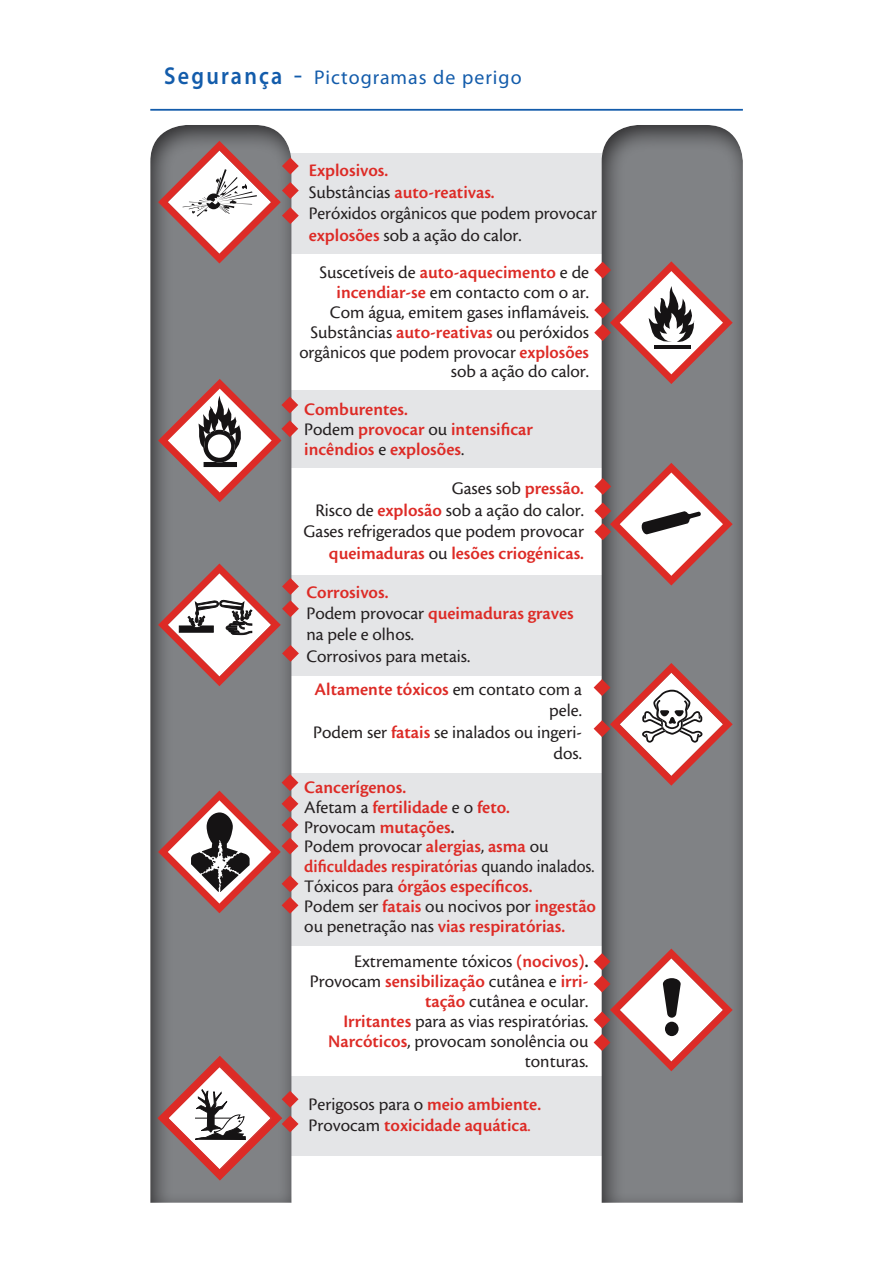
<style>
.page{position:relative;width:893px;height:1263px;background:#fff}
.page>*{position:absolute;margin:0;border:0;box-sizing:border-box;transform-origin:0 0}
.titalo{font:19.95px "Myriad Pro";letter-spacing:.05em;color:#135cab}
.t1{font:18.3px/20px "Cronos MM Normal";color:#231f20;text-align:right}
.t2{font:18.3px/20px "Cronos MM Medium";color:#dd2b26}
.s1{font-weight:600;font-size:24.45px}
.s2{font-size:27.6px}
.s3{font-family:"Cronos MM Normal";color:#231f20}
.s4{font-family:"Cronos MM Medium";color:#dd2b26}
.s5{font-family:"Cronos MM Medium"}
.s6{font-family:"Cronos MM Normal"}
</style>
<div class="page">
<div style="left:283px;top:153px;width:330px;height:101px;background:#e4e5e7"></div>
<div style="left:278px;top:575px;width:330px;height:100px;background:#e4e5e7"></div>
<div style="left:281px;top:1077px;width:331px;height:79px;background:#e4e5e7"></div>
<div style="left:278px;top:773px;width:330px;height:172px;background:#e4e5e7"></div>
<div style="left:279px;top:390px;width:331px;height:78px;background:#e4e5e7"></div>
<div style="left:149px;top:124px;width:144px;height:1080px;background:#231f20;opacity:.75"></div>
<div style="left:601px;top:124px;width:144px;height:1080px;background:#231f20;opacity:.75"></div>
<svg style="left:158px;top:141px;width:141px;height:122px"></svg>
<svg style="left:594px;top:261px;width:139px;height:123px"></svg>
<svg style="left:594px;top:463px;width:139px;height:122px"></svg>
<svg style="left:594px;top:663px;width:139px;height:123px"></svg>
<svg style="left:158px;top:1056px;width:141px;height:124px"></svg>
<svg style="left:158px;top:563px;width:141px;height:123px"></svg>
<svg style="left:158px;top:774px;width:140px;height:140px"></svg>
<svg style="left:594px;top:948px;width:139px;height:123px"></svg>
<svg style="left:158px;top:379px;width:140px;height:123px"></svg>
<hr style="left:150px;top:109px;width:593px;height:2px;background:#135cab">
<p class="titalo" style="left:164px;top:65px;width:359px"><span class="s1">Segurança</span> <span class="s2">-</span> Pictogramas de perigo</p>
<p class="t2" style="left:309px;top:161px;width:81px">Explosivos.</p>
<p class="t2" style="left:309px;top:182px;width:187px"><span class="s3">Substâncias</span> auto-reativas.</p>
<p class="t1" style="left:309px;top:203px;width:290px;line-height:21.5px;text-align:left">Peróxidos orgânicos que podem provocar <span class="s4">explosões</span> sob a ação do calor.</p>
<p class="t1" style="left:319px;top:263px;width:271px">Suscetíveis de <span class="s4">auto-aquecimento</span> e de <span class="s4">incendiar-se</span> em contacto com o ar.</p>
<p class="t1" style="left:330px;top:302px;width:261px">Com água, emitem gases inflamáveis.</p>
<p class="t1" style="left:299px;top:322px;width:291px">Substâncias <span class="s4">auto-reativas</span> ou peróxidos orgânicos que podem provocar <span class="s4">explosões </span>sob a ação do calor.</p>
<p class="t2" style="left:304px;top:399px;width:105px">Comburentes.</p>
<p class="t2" style="left:304px;top:419px;width:230px"><span class="s3">Podem</span> provocar <span class="s3">ou</span> intensificar incêndios <span class="s3">e</span> explosões<span class="s3">.</span></p>
<p class="t1" style="left:452px;top:479px;width:134px">Gases sob <span class="s4">pressão.</span></p>
<p class="t1" style="left:315px;top:500px;width:270px">Risco de <span class="s4">explosão</span> sob a ação do calor.</p>
<p class="t1" style="left:304px;top:521px;width:282px;line-height:21.5px">Gases refrigerados que podem provocar <span class="s4">queimaduras</span> ou <span class="s4">lesões criogénicas.</span></p>
<p class="t2" style="left:306px;top:582px;width:84px">Corrosivos.</p>
<p class="t1" style="left:306px;top:603px;width:269px;line-height:21.5px;text-align:left">Podem provocar <span class="s4">queimaduras graves </span>na pele e olhos.</p>
<p class="t1" style="left:306px;top:646px;width:165px">Corrosivos para metais.</p>
<p class="t1" style="left:315px;top:679px;width:269px;line-height:21.5px"><span class="s4">Altamente tóxicos</span> em contato com a pele.</p>
<p class="t1" style="left:313px;top:722px;width:270px;line-height:21.5px">Podem ser <span class="s4">fatais</span> se inalados ou ingeri&shy;dos.</p>
<p class="t2" style="left:304px;top:777px;width:103px">Cancerígenos.</p>
<p class="t2" style="left:304px;top:797px;width:207px"><span class="s3">Afetam a</span> fertilidade <span class="s3">e o</span> feto.</p>
<p class="t1" style="left:304px;top:817px;width:152px">Provocam <span class="s4">mutações</span><span class="s5">.</span></p>
<p class="t2" style="left:304px;top:837px;width:292px"><span class="s3">Podem provocar</span> alergias<span class="s3">,</span> asma <span class="s3">ou </span>dificuldades respiratórias <span class="s3">quando inalados.</span></p>
<p class="t2" style="left:304px;top:877px;width:230px"><span class="s3">Tóxicos para</span> órgãos específicos.</p>
<p class="t1" style="left:304px;top:897px;width:293px;text-align:left">Podem ser <span class="s4">fatais</span> ou nocivos por <span class="s4">ingestão </span>ou penetração nas <span class="s4">vias respiratórias.</span></p>
<p class="t1" style="left:354px;top:952px;width:236px">Extremamente tóxicos <span class="s4">(nocivos)</span><span class="s5">.</span></p>
<p class="t1" style="left:310px;top:972px;width:280px">Provocam <span class="s4">sensibilização</span> cutânea e <span class="s4">irri&shy;tação</span> cutânea e ocular.</p>
<p class="t1" style="left:343px;top:1011px;width:246px"><span class="s4">Irritantes</span> para as vias respiratórias.</p>
<p class="t1" style="left:328px;top:1031px;width:262px"><span class="s4">Narcóticos</span>, provocam sonolência ou tonturas.</p>
<p class="t1" style="left:309px;top:1094px;width:234px">Perigosos para o <span class="s4">meio ambiente.</span></p>
<p class="t2" style="left:309px;top:1115px;width:224px"><span class="s3">Provocam</span> toxicidade aquática<span class="s6">.</span></p>
</div>
